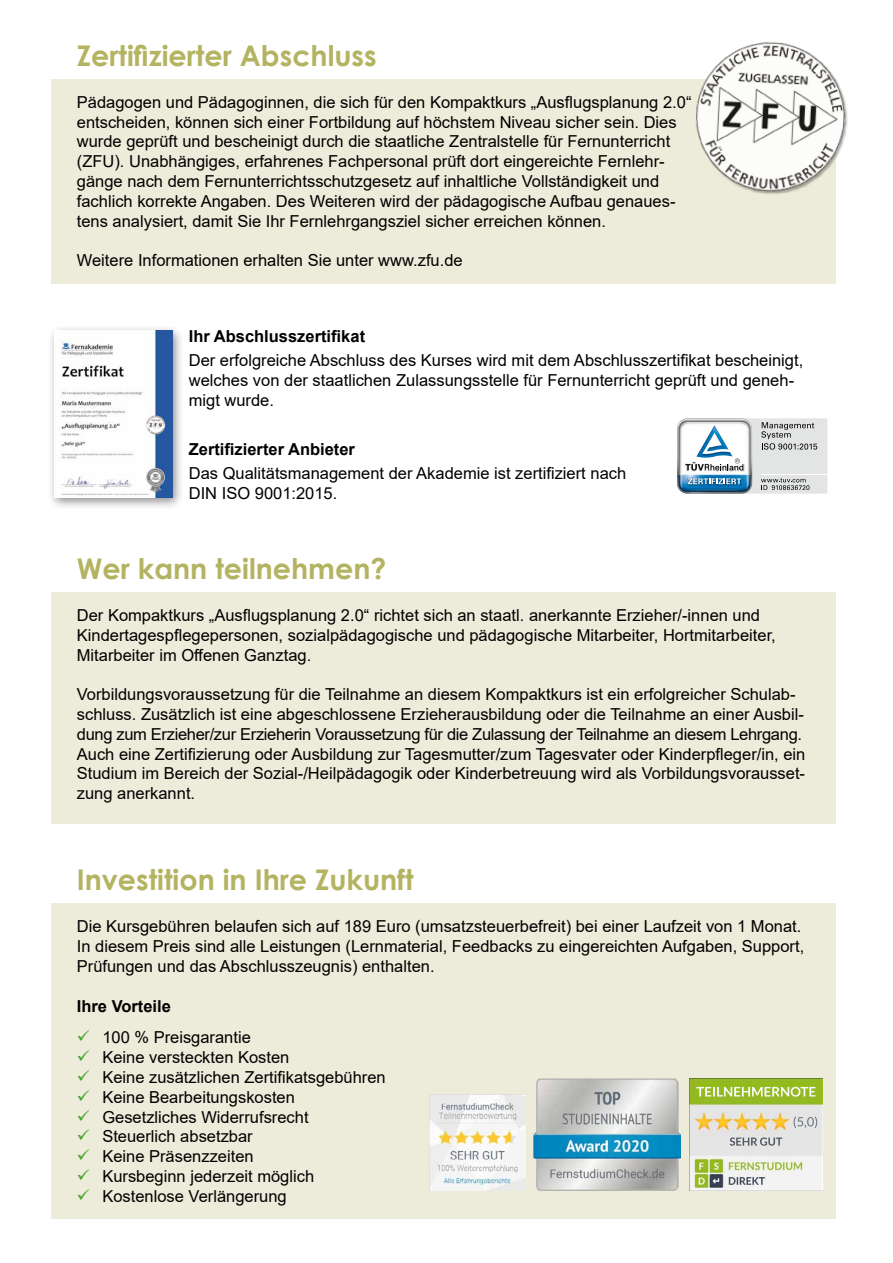
<style>
.page{position:relative;width:893px;height:1263px;background:#fff}
.page>*{position:absolute;margin:0;border:0;box-sizing:border-box;transform-origin:0 0}
.t1{font:700 28.5px "Century Gothic";color:#b4b361}
.t2{font:16.5px/19.8px "Arial";color:#000}
.t3{font:700 16.5px "Arial";color:#000}
.s1{color:#44a12b}
</style>
<div class="page">
<div style="left:51px;top:592px;width:785px;height:232px;background:#edebd9"></div>
<div style="left:51px;top:903px;width:785px;height:316px;background:#edebd9"></div>
<svg style="left:677px;top:418px;width:151px;height:76px"></svg>
<div style="left:48px;top:324px;width:137px;height:186px;background:#000;opacity:.45"></div>
<img style="left:54px;top:330px;width:118px;height:167px">
<img style="left:429px;top:1094px;width:96px;height:96px">
<img style="left:689px;top:1079px;width:134px;height:111px">
<img style="left:744px;top:1087px;width:71px;height:10px">
<img style="left:730px;top:1137px;width:52px;height:9px">
<img style="left:794px;top:1116px;width:23px;height:12px">
<img style="left:534px;top:1078px;width:147px;height:112px">
<div style="left:51px;top:79px;width:785px;height:204px;background:#edebd9"></div>
<img style="left:695px;top:41px;width:153px;height:153px">
<h1 class="t1" style="left:77px;top:34px;width:301px">Zertifizierter Abschluss</h1>
<p class="t2" style="left:77px;top:92px;width:616px">Pädagogen und Pädagoginnen, die sich für den Kompaktkurs „Ausflugsplanung 2.0“ entscheiden, können sich einer Fortbildung auf höchstem Niveau sicher sein. Dies wurde geprüft und bescheinigt durch die staatliche Zentralstelle für Fernunterricht (ZFU). Unabhängiges, erfahrenes Fachpersonal prüft dort eingereichte Fernlehr&shy;gänge nach dem Fernunterrichtsschutzgesetz auf inhaltliche Vollständigkeit und fachlich korrekte Angaben. Des Weiteren wird der pädagogische Aufbau genaues&shy;tens analysiert, damit Sie Ihr Fernlehrgangsziel sicher erreichen können.</p>
<p class="t2" style="left:77px;top:250px;width:387px">Weitere Informationen erhalten Sie unter www.zfu.de</p>
<p class="t3" style="left:189px;top:324px;width:178px">Ihr Abschlusszertifikat</p>
<p class="t2" style="left:189px;top:350px;width:616px">Der erfolgreiche Abschluss des Kurses wird mit dem Abschlusszertifikat bescheinigt, welches von der staatlichen Zulassungsstelle für Fernunterricht geprüft und geneh&shy;migt wurde.</p>
<p class="t3" style="left:189px;top:437px;width:168px">Zertifizierter Anbieter</p>
<p class="t2" style="left:189px;top:463px;width:439px">Das Qualitätsmanagement der Akademie ist zertifiziert nach<br>DIN ISO 9001:2015.</p>
<h1 class="t1" style="left:77px;top:546px;width:311px">Wer kann teilnehmen?</h1>
<p class="t2" style="left:77px;top:605px;width:700px">Der Kompaktkurs „Ausflugsplanung 2.0“ richtet sich an staatl. anerkannte Erzieher/-innen und<br>Kindertagespflegepersonen, sozialpädagogische und pädagogische Mitarbeiter, Hortmitarbeiter,<br>Mitarbeiter im Offenen Ganztag.</p>
<p class="t2" style="left:77px;top:684px;width:730px">Vorbildungsvoraussetzung für die Teilnahme an diesem Kompaktkurs ist ein erfolgreicher Schulab&shy;schluss. Zusätzlich ist eine abgeschlossene Erzieherausbildung oder die Teilnahme an einer Ausbil&shy;dung zum Erzieher/zur Erzieherin Voraussetzung für die Zulassung der Teilnahme an diesem Lehrgang.<br>Auch eine Zertifizierung oder Ausbildung zur Tagesmutter/zum Tagesvater oder Kinderpfleger/in, ein Studium im Bereich der Sozial-/Heilpädagogik oder Kinderbetreuung wird als Vorbildungsvorausset&shy;zung anerkannt.</p>
<h1 class="t1" style="left:77px;top:858px;width:338px">Investition in Ihre Zukunft</h1>
<p class="t2" style="left:77px;top:916px;width:729px">Die Kursgebühren belaufen sich auf 189 Euro (umsatzsteuerbefreit) bei einer Laufzeit von 1 Monat.<br>In diesem Preis sind alle Leistungen (Lernmaterial, Feedbacks zu eingereichten Aufgaben, Support,<br>Prüfungen und das Abschlusszeugnis) enthalten.</p>
<p class="t3" style="left:77px;top:994px;width:96px">Ihre Vorteile</p>
<p class="t2" style="left:77px;top:1027px;width:176px"><span class="s1">✓</span> 100 % Preisgarantie</p>
<p class="t2" style="left:77px;top:1047px;width:214px"><span class="s1">✓</span> Keine versteckten Kosten</p>
<p class="t2" style="left:77px;top:1067px;width:310px"><span class="s1">✓</span> Keine zusätzlichen Zertifikatsgebühren</p>
<p class="t2" style="left:77px;top:1087px;width:220px"><span class="s1">✓</span> Keine Bearbeitungskosten</p>
<p class="t2" style="left:77px;top:1107px;width:233px"><span class="s1">✓</span> Gesetzliches Widerrufsrecht</p>
<p class="t2" style="left:77px;top:1126px;width:177px"><span class="s1">✓</span> Steuerlich absetzbar</p>
<p class="t2" style="left:77px;top:1146px;width:178px"><span class="s1">✓</span> Keine Präsenzzeiten</p>
<p class="t2" style="left:77px;top:1166px;width:239px"><span class="s1">✓</span> Kursbeginn jederzeit möglich</p>
<p class="t2" style="left:77px;top:1186px;width:211px"><span class="s1">✓</span> Kostenlose Verlängerung</p>
</div>
